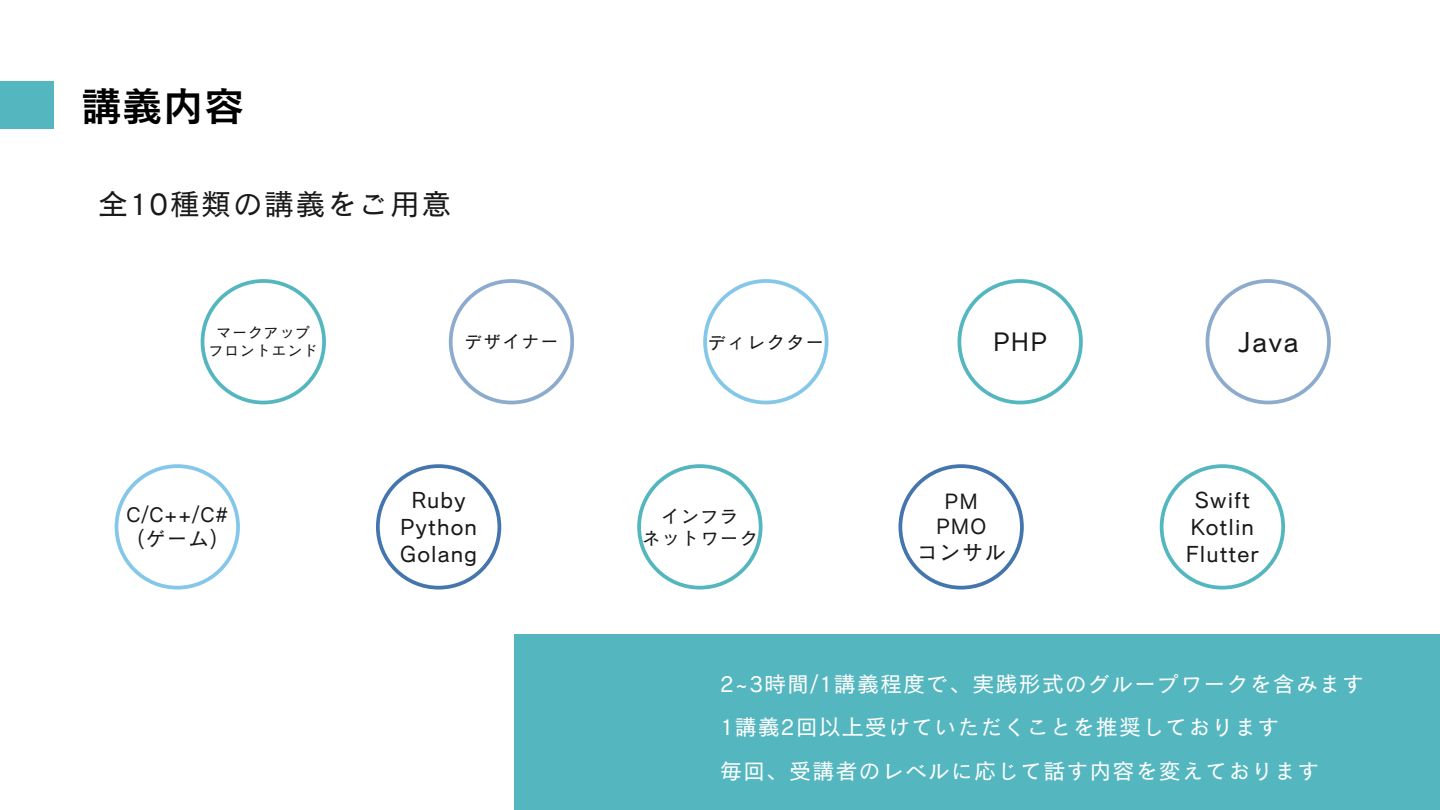
<style>
.page{position:relative;width:1440px;height:810px;background:#fff}
.page>*{position:absolute;margin:0;border:0;box-sizing:border-box;transform-origin:0 0}
.t1{font:41px "Canva Cezanne Pro N DB";color:#000}
.t2{font:30px "Canva Cezanne Pro N M";letter-spacing:.05em;color:#191919}
.t3{font:28.1px "Canva Cezanne Pro N M";color:#191919}
.t4{font:26px "Canva Cezanne Pro N M";color:#191919}
.t5{font:22.6px/27px "Canva Cezanne Pro N M";letter-spacing:.05em;color:#191919;text-align:center}
.t6{font:22px/43.5px "Canva Cezanne Pro N M";letter-spacing:.05em;color:#fff}
.t7{font:21.6px/25.5px "Canva Cezanne Pro N M";letter-spacing:.05em;color:#191919;text-align:center}
.t8{font:20.6px/24px "Canva Cezanne Pro N M";color:#191919;text-align:center}
.t9{font:18.6px/21.8px "Canva Cezanne Pro N M";letter-spacing:.05em;color:#191919;text-align:center}
.t10{font:18px "Canva Cezanne Pro N M";letter-spacing:.05em;color:#191919}
.t11{font:15.1px/18px "Canva Cezanne Pro N M";letter-spacing:.05em;color:#191919;text-align:center}
</style>
<div class="page">
<div style="left:0;top:82px;width:53px;height:47px;background:#54b6bf"></div>
<svg style="left:115px;top:464px;width:125px;height:125px"></svg>
<svg style="left:449px;top:279px;width:125px;height:125px"></svg>
<svg style="left:376px;top:464px;width:125px;height:125px"></svg>
<svg style="left:637px;top:464px;width:125px;height:125px"></svg>
<svg style="left:201px;top:279px;width:125px;height:125px"></svg>
<svg style="left:703px;top:279px;width:125px;height:125px"></svg>
<svg style="left:1206px;top:279px;width:125px;height:125px"></svg>
<svg style="left:899px;top:464px;width:125px;height:125px"></svg>
<svg style="left:1160px;top:464px;width:125px;height:125px"></svg>
<svg style="left:958px;top:279px;width:125px;height:125px"></svg>
<div style="left:514px;top:634px;width:926px;height:176px;background:#54b6bf"></div>
<h1 class="t1" style="left:81px;top:85px;width:165px">講義内容</h1>
<h2 class="t2" style="left:98px;top:189px;width:355px">全10種類の講義をご用意</h2>
<p class="t11" style="left:208px;top:323px;width:111px">マークアップフロントエンド</p>
<p class="t10" style="left:465px;top:332px;width:95px">デザイナー</p>
<p class="t8" style="left:126px;top:502px;width:103px">C/C++/C# (ゲーム)</p>
<p class="t5" style="left:400px;top:486px;width:79px">Ruby<br>Python<br>Golang</p>
<p class="t9" style="left:708px;top:331px;width:118px">ディレクター</p>
<p class="t3" style="left:1238px;top:327px;width:62px">Java</p>
<p class="t4" style="left:993px;top:328px;width:56px">PHP</p>
<p class="t9" style="left:642px;top:505px;width:118px">インフラ<br>ネットワーク</p>
<p class="t7" style="left:916px;top:488px;width:91px">PM<br>PMO<br>コンサル</p>
<p class="t5" style="left:1186px;top:486px;width:75px">Swift<br>Kotlin<br>Flutter</p>
<p class="t6" style="left:720px;top:662px;width:646px">2~3時間/1講義程度で、実践形式のグループワークを含みます<br>1講義2回以上受けていただくことを推奨しております<br>毎回、受講者のレベルに応じて話す内容を変えております</p>
</div>
